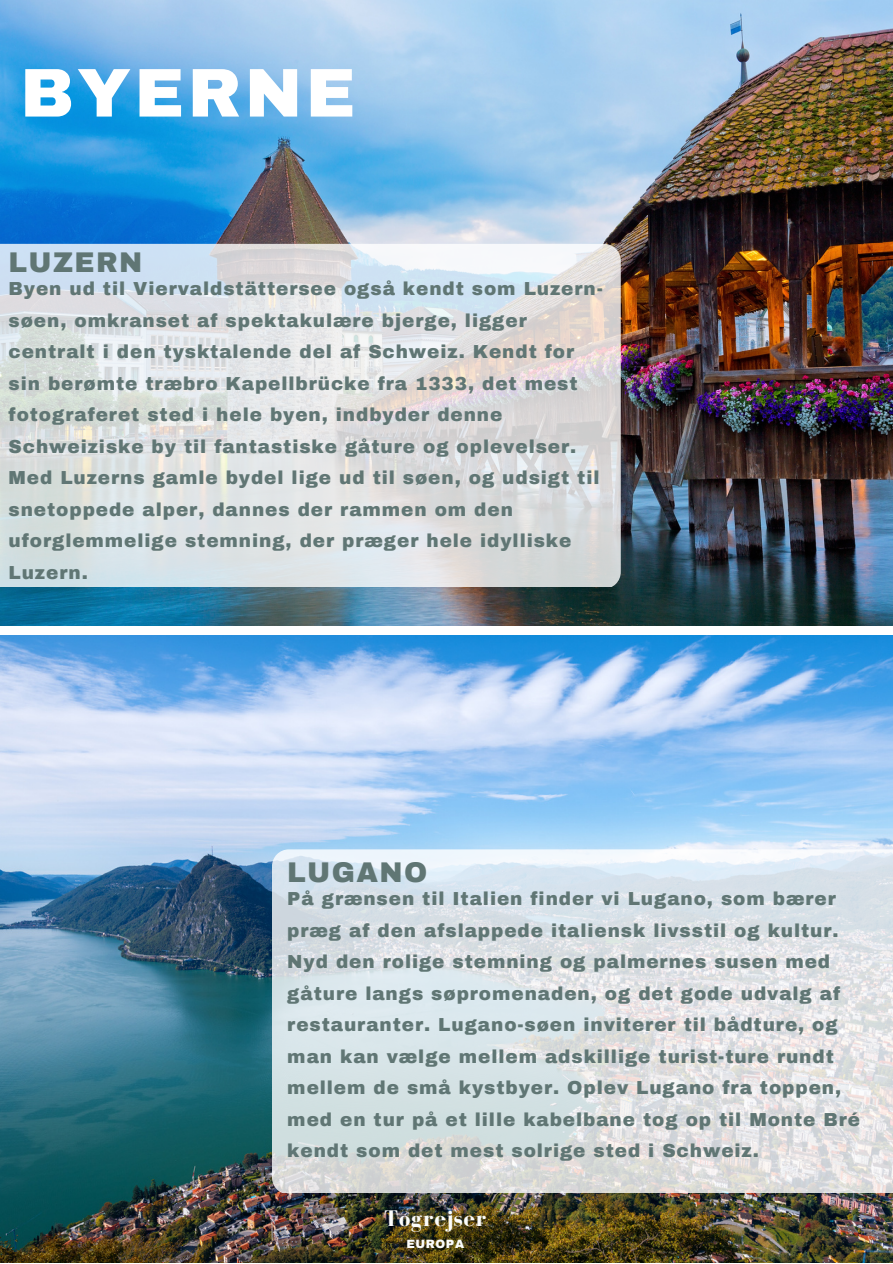
<style>
.page{position:relative;width:893px;height:1264px;background:#fff}
.page>*{position:absolute;margin:0;border:0;box-sizing:border-box;transform-origin:0 0}
.t1{font:900 69px "Archivo";letter-spacing:.05em;color:#fff}
.t2{font:900 27.9px "Archivo";letter-spacing:.05em;color:#607674}
.t3{font:700 23.25px "Bodoni FLF";letter-spacing:.04em;color:#fcfdfc}
.t4{font:900 18.45px/31.5px "Archivo";letter-spacing:.05em;color:#607674}
.t5{font:900 11.7px "Archivo";letter-spacing:.05em;color:#fcfdfc}
</style>
<div class="page">
<img style="left:0;top:0;width:892px;height:626px">
<img style="left:0;top:635px;width:892px;height:627px">
<svg style="left:0;top:244px;width:620px;height:343px;background:#dde0e2"></svg>
<svg style="left:272px;top:849px;width:620px;height:343px;background:#dde2e6"></svg>
<h1 class="t1" style="left:20px;top:56px;width:337px">BYERNE</h1>
<h2 class="t2" style="left:9px;top:247px;width:135px">LUZERN</h2>
<p class="t4" style="left:9px;top:273px;width:595px">Byen ud til Viervaldstättersee også kendt som Luzern&shy;søen, omkranset af spektakulære bjerge, ligger centralt i den tysktalende del af Schweiz. Kendt for sin berømte træbro Kapellbrücke fra 1333, det mest fotograferet sted i hele byen, indbyder denne Schweiziske by til fantastiske gåture og oplevelser.<br>Med Luzerns gamle bydel lige ud til søen, og udsigt til snetoppede alper, dannes der rammen om den uforglemmelige stemning, der præger hele idylliske Luzern.</p>
<h2 class="t2" style="left:287px;top:857px;width:141px">LUGANO</h2>
<p class="t4" style="left:287px;top:883px;width:574px">På grænsen til Italien finder vi Lugano, som bærer præg af den afslappede italiensk livsstil og kultur.<br>Nyd den rolige stemning og palmernes susen med gåture langs søpromenaden, og det gode udvalg af restauranter. Lugano-søen inviterer til bådture, og man kan vælge mellem adskillige turist-ture rundt mellem de små kystbyer. Oplev Lugano fra toppen, med en tur på et lille kabelbane tog op til Monte Bré kendt som det mest solrige sted i Schweiz.</p>
<p class="t3" style="left:384px;top:1205px;width:104px">Togrejser</p>
<p class="t5" style="left:406px;top:1238px;width:59px">EUROPA</p>
</div>
